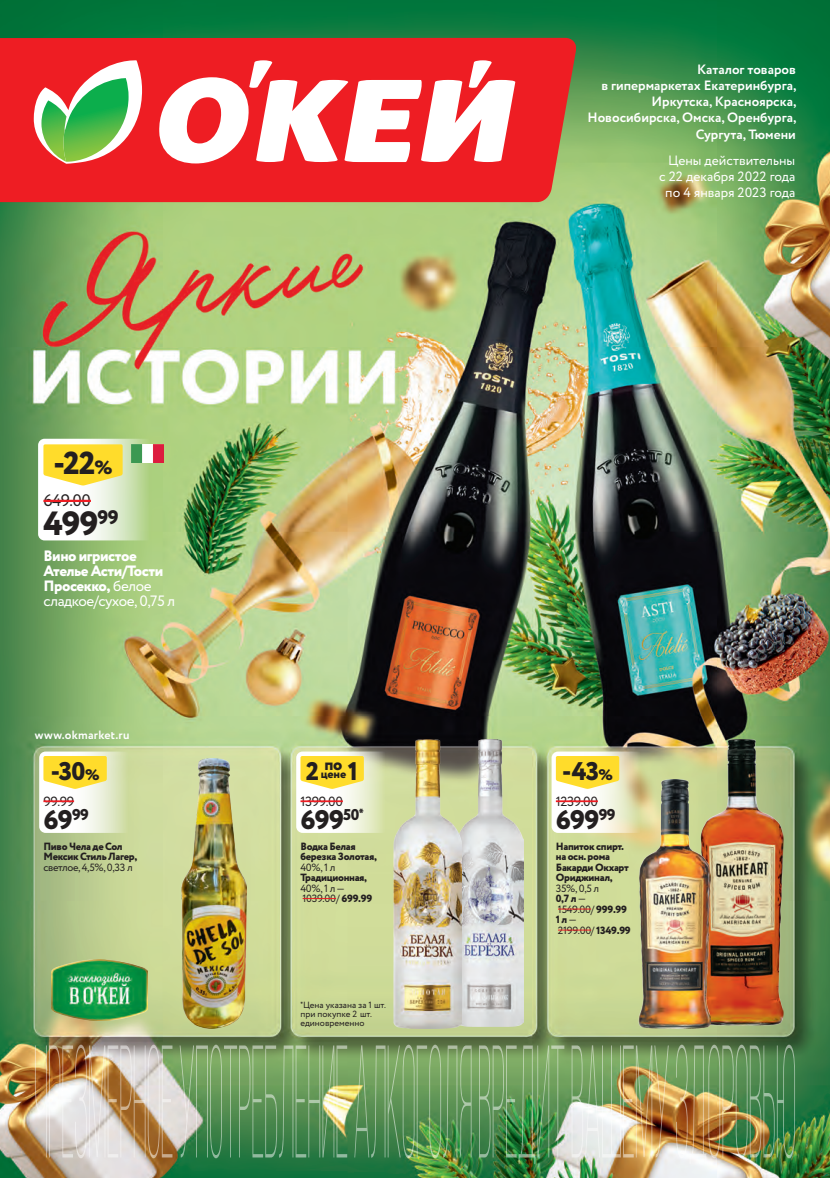
<style>
.page{position:relative;width:830px;height:1178px;background:#fff}
.page>*{position:absolute;margin:0;border:0;box-sizing:border-box;transform-origin:0 0}
.t1{font:800 33.6px "Circe";color:#231f20}
.t2{font:800 31.8px "Circe";color:#231f20}
.t3{font:800 26.85px "Circe";letter-spacing:-.03em;color:#231f20}
.t4{font:800 25.5px "Circe";color:#231f20}
.t5{font:16.65px "Circe";color:#231f20}
.t6{font:800 16.5px "Circe";color:#231f20}
.t7{font:800 15px/15px "Circe";letter-spacing:-.03em;color:#fff}
.t8{font:700 13.5px/16.2px "Circe";color:#fff;text-align:right}
.t9{font:13.5px/16.2px "Circe";color:#fff;text-align:right}
.t10{font:13.35px "Circe";letter-spacing:-.03em;color:#231f20}
.t11{font:700 12px "Circe";letter-spacing:.02em;color:#fff}
.t12{font:800 12px "Circe";color:#231f20}
.t13{font:800 10.5px/10.5px "Circe";letter-spacing:-.03em;color:#231f20}
.t14{font:10.5px/10.5px "Circe";letter-spacing:-.03em;color:#231f20}
.t15{font:9px/9px "Circe";color:#231f20}
.s1{font-size:19.2px}
.s2{font-weight:400}
.s3{font-size:15.3px}
.s4{font-size:25.5px}
.s5{font-weight:800}
.s6{font-family:"PT Sans";font-stretch:condensed}
</style>
<div class="page">
<img style="left:0;top:0;width:829px;height:1178px">
<img style="left:700px;top:739px;width:83px;height:286px">
<img style="left:638px;top:779px;width:72px;height:249px">
<svg style="left:551px;top:751px;width:98px;height:82px"></svg>
<hr style="left:555px;top:800px;width:42px;height:2px;background:#ee1d23">
<svg style="left:555px;top:756px;width:64px;height:33px;background:#fee046"></svg>
<hr style="left:557px;top:909px;width:34px;height:1px;background:#ee1d23">
<hr style="left:557px;top:930px;width:34px;height:1px;background:#ee1d23">
<img style="left:461px;top:739px;width:62px;height:287px">
<img style="left:393px;top:739px;width:68px;height:289px">
<svg style="left:296px;top:751px;width:98px;height:82px"></svg>
<hr style="left:300px;top:800px;width:43px;height:2px;background:#ee1d23">
<svg style="left:300px;top:756px;width:63px;height:33px;background:#fee045"></svg>
<hr style="left:302px;top:898px;width:34px;height:1px;background:#ee1d23">
<svg style="left:38px;top:439px;width:122px;height:101px"></svg>
<hr style="left:43px;top:500px;width:48px;height:2px;background:#ee1d23">
<svg style="left:43px;top:444px;width:80px;height:41px;background:#fddf44"></svg>
<img style="left:131px;top:444px;width:32px;height:19px">
<img style="left:181px;top:758px;width:66px;height:270px">
<svg style="left:39px;top:751px;width:98px;height:82px"></svg>
<hr style="left:43px;top:800px;width:31px;height:2px;background:#ee1d23">
<svg style="left:43px;top:756px;width:64px;height:33px;background:#fddf46"></svg>
<img style="left:52px;top:959px;width:95px;height:61px">
<div style="left:0;top:38px;width:575px;height:164px;background:#ee1d23"></div>
<svg style="left:158px;top:60px;width:357px;height:103px"></svg>
<svg style="left:33px;top:59px;width:109px;height:105px"></svg>
<img style="left:35px;top:1045px;width:759px;height:119px">
<h2 class="t2" style="left:54px;top:441px;width:60px">-22<span class="s1">%</span></h2>
<h3 class="t5" style="left:43px;top:490px;width:49px">649.00</h3>
<h1 class="t1" style="left:43px;top:501px;width:77px">499<sup>99</sup></h1>
<h3 class="t7" style="left:43px;top:549px;width:133px">Вино игристое<br>Ателье Асти/Тости<br>Просекко, <span class="s2">белое сладкое/сухое, 0,75 л</span></h3>
<p class="t11" style="left:35px;top:727px;width:96px">www.okmarket.ru</p>
<h3 class="t4" style="left:51px;top:754px;width:50px">-30<span class="s3">%</span></h3>
<p class="t10" style="left:43px;top:792px;width:32px">99.99</p>
<h3 class="t3" style="left:43px;top:801px;width:47px">69<sup>99</sup></h3>
<p class="t13" style="left:43px;top:841px;width:95px">Пиво Чела де Сол<br>Мексик Стиль Лагер,</p>
<p class="t14" style="left:43px;top:862px;width:91px">светлое, 4,5%, 0,33 л</p>
<h3 class="t6" style="left:306px;top:753px;width:38px"><span class="s4">2</span> по</h3>
<p class="t12" style="left:320px;top:766px;width:39px">цене <span class="s4">1</span></p>
<p class="t10" style="left:300px;top:792px;width:44px">1399.00</p>
<h3 class="t3" style="left:300px;top:801px;width:65px">699<sup>50</sup><sup>*</sup></h3>
<p class="t13" style="left:300px;top:841px;width:78px">Водка Белая березка Золотая,</p>
<p class="t14" style="left:300px;top:862px;width:36px">40%, 1 л</p>
<p class="t13" style="left:300px;top:873px;width:68px">Традиционная,</p>
<p class="t14" style="left:300px;top:883px;width:73px">40%, 1 л —<br>1039.00/ <span class="s5">699.99</span></p>
<p class="t15" style="left:300px;top:1001px;width:87px"><span class="s6">*</span>Цена указана за 1 шт. при покупке 2 шт. единовременно</p>
<p class="t8" style="left:587px;top:62px;width:210px">Каталог товаров<br>в гипермаркетах Екатеринбурга,<br>Иркутска, Красноярска,<br>Новосибирска, Омска, Оренбурга,<br>Сургута, Тюмени</p>
<p class="t9" style="left:659px;top:153px;width:137px">Цены действительны с 22 декабря 2022 года по 4 января 2023 года</p>
<h3 class="t4" style="left:562px;top:754px;width:52px">-43<span class="s3">%</span></h3>
<p class="t10" style="left:555px;top:792px;width:44px">1239.00</p>
<h3 class="t3" style="left:555px;top:801px;width:61px">699<sup>99</sup></h3>
<p class="t13" style="left:555px;top:841px;width:74px">Напиток спирт. на осн. рома<br>Бакарди Окхарт<br>Ориджинал,</p>
<p class="t14" style="left:555px;top:883px;width:76px">35%, 0,5 л<br><span class="s5">0,7 л</span> —<br>1549.00/ <span class="s5">999.99<br>1 л</span> —<br>2199.00/ <span class="s5">1349.99</span></p>
</div>
